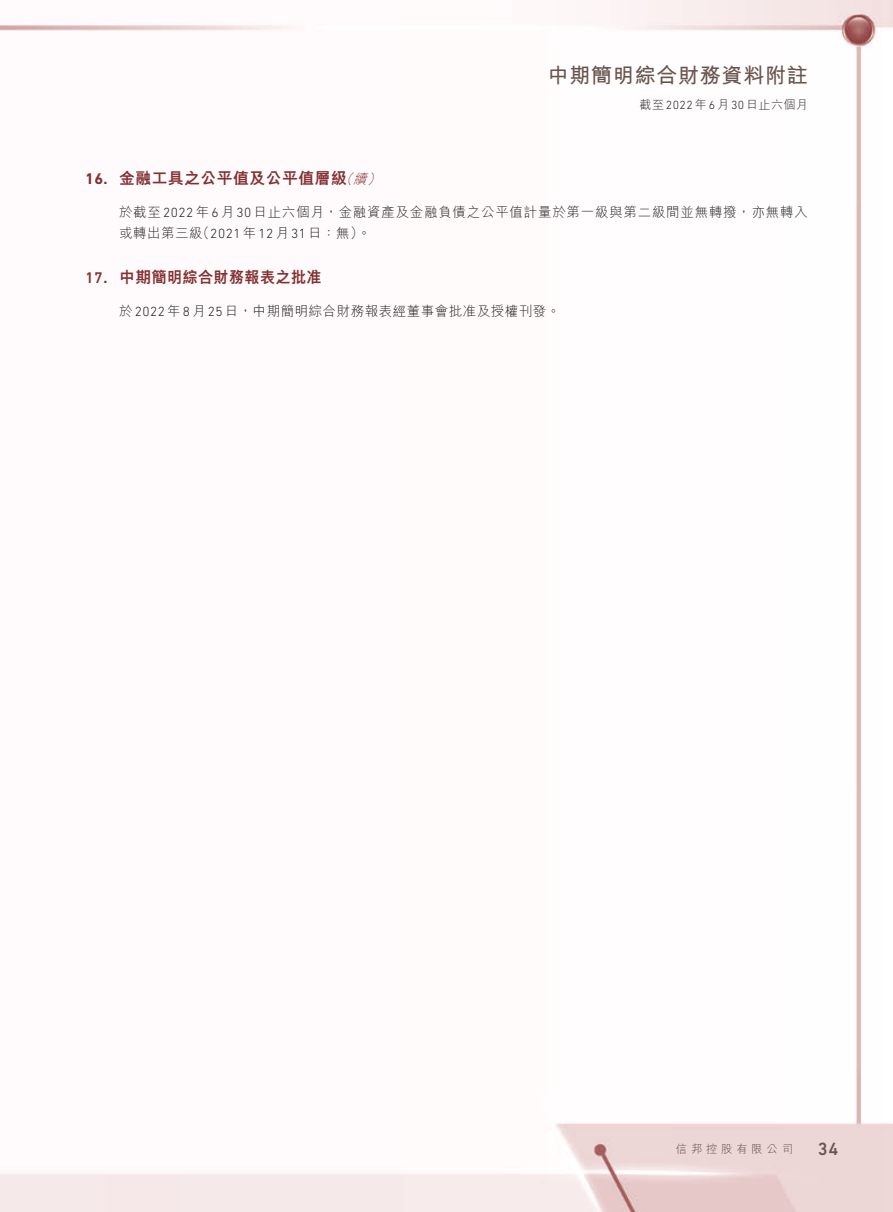
<style>
.page{position:relative;width:893px;height:1212px;background:#fff}
.page>*{position:absolute;margin:0;border:0;box-sizing:border-box;transform-origin:0 0}
.t1{font:700 21px "M Hei HK";letter-spacing:.035em;color:#69544d}
.t2{font:500 18px "DIN Next LT Pro";color:#69544d}
._3__標題{font:800 15.75px "M Hei HK";letter-spacing:.035em;color:#833133}
._3__標題-2{font:700 15.75px "DIN Next LT Pro";color:#833133}
._3__標題-3{font:500 15.75px "DIN Next LT Pro";color:#833133}
._1__內文{font:300 13.5px/21.8px "M Hei HK";letter-spacing:.055em;color:#231f20}
._1__內文-2{font:300 13.5px "M Hei HK";letter-spacing:.035em;color:#231f20}
._3__標題-4{font:italic 300 13.5px "M Hei HK";color:#833133}
.t3{font:300 12px "M Hei HK";letter-spacing:.035em;color:#231f20}
.t4{font:300 11.25px "M Hei HK";letter-spacing:.345em;color:#5b4741}
.s1{font-family:"DIN Next LT Pro"}
.s2{font-weight:700}
</style>
<div class="page">
<img style="left:1px;top:0;width:892px;height:1212px">
<h1 class="t1" style="left:548px;top:60px;width:262px">中期簡明綜合財務資料附註</h1>
<p class="t3" style="left:640px;top:99px;width:170px">截至<span class="s1">2022</span>年<span class="s1">6</span>月<span class="s1">30</span>日止六個月</p>
<p class="_3__標題-2" style="left:85px;top:170px;width:24px">16.</p>
<p class="_3__標題-3" style="left:85px;top:269px;width:24px">17<span class="s2">.</span></p>
<p class="_3__標題" style="left:119px;top:170px;width:229px">金融工具之公平值及公平值層級</p>
<p class="_3__標題-4" style="left:353px;top:172px;width:19px">續</p>
<p class="_3__標題-4" style="left:339px;top:172px;width:19px">（</p>
<p class="_3__標題-4" style="left:367px;top:172px;width:19px">(</p>
<p class="_1__內文" style="left:196px;top:200px;width:613px;text-indent:-77px">於截至<span class="s1">2022</span>年<span class="s1">6</span>月<span class="s1">30</span>日止六個月，金融資產及金融負債之公平值計量於第一級與第二級間並無轉撥，亦無轉入（<span class="s1">2021</span>年<span class="s1">12</span>月<span class="s1">31</span>日：無。(</p>
<p class="_1__內文" style="left:119px;top:222px;width:85px">或轉出第三級</p>
<p class="_3__標題" style="left:119px;top:270px;width:204px">中期簡明綜合財務報表之批准</p>
<p class="_1__內文-2" style="left:119px;top:304px;width:443px">於<span class="s1">2022</span>年<span class="s1">8</span>月<span class="s1">25</span>日，中期簡明綜合財務報表經董事會批准及授權刊發。</p>
<p class="t4" style="left:676px;top:1142px;width:119px">信邦控股有限公司</p>
<h2 class="t2" style="left:818px;top:1138px;width:22px">34</h2>
</div>
